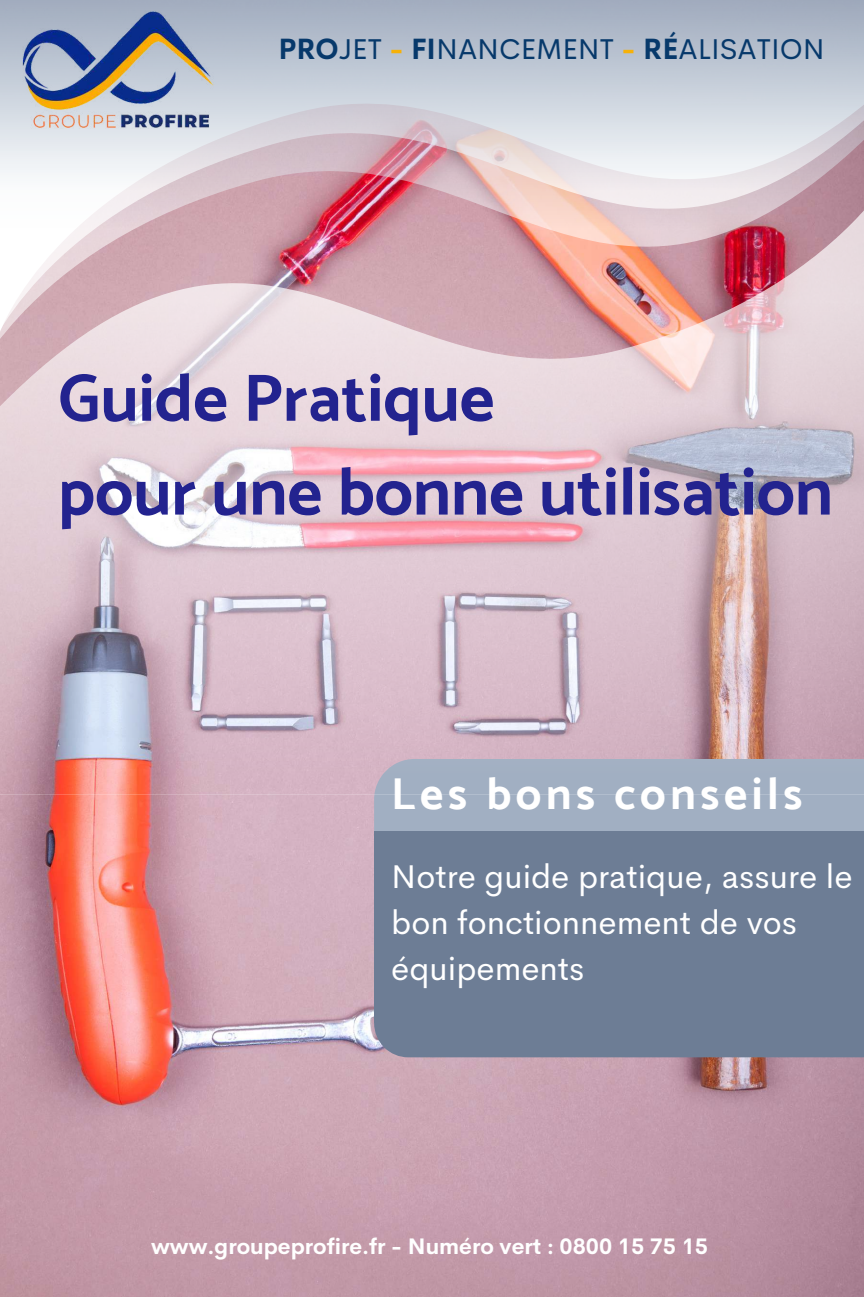
<style>
.page{position:relative;width:864px;height:1297px;background:#fff}
.page>*{position:absolute;margin:0;border:0;box-sizing:border-box;transform-origin:0 0}
.t1{font:700 67.4px/93.8px "Catamaran";color:#23238f}
.t2{font:700 45px "Catamaran";letter-spacing:.1em;color:#fff}
.t3{font:33px/45.8px "Cerebri Sans";color:#fff}
.t4{font:28.7px "Cerebri Sans";color:#07396b}
.t5{font:700 22px "Cerebri Sans";color:#fff}
.s1{font-weight:700}
.s2{font-weight:700;color:#f6b109}
</style>
<div class="page">
<img style="left:0;top:794px;width:864px;height:502px">
<svg style="left:236px;top:0;width:628px;height:130px;background:#bdc5d2"></svg>
<img style="left:0;top:0;width:236px;height:130px">
<div style="left:374px;top:794px;width:490px;height:37px;background:#a1afc2"></div>
<div style="left:374px;top:831px;width:490px;height:191px;background:#6d7d95"></div>
<img style="left:0;top:130px;width:864px;height:664px">
<div style="left:374px;top:1022px;width:490px;height:35px;background:#6d7d95"></div>
<p class="t4" style="left:278px;top:31px;width:548px"><span class="s1">PRO</span>JET <span class="s2">-</span> <span class="s1">FI</span>NANCEMENT <span class="s2">-</span> <span class="s1">RÉ</span>ALISATION</p>
<h1 class="t1" style="left:58px;top:350px;width:777px">Guide Pratique<br>pour une bonne utilisation</h1>
<h2 class="t2" style="left:391px;top:767px;width:413px">Les bons conseils</h2>
<p class="t3" style="left:391px;top:853px;width:463px">Notre guide pratique, assure le bon fonctionnement de vos équipements</p>
<p class="t5" style="left:151px;top:1231px;width:559px">www.groupeprofire.fr - Numéro vert : 0800 15 75 15</p>
</div>
